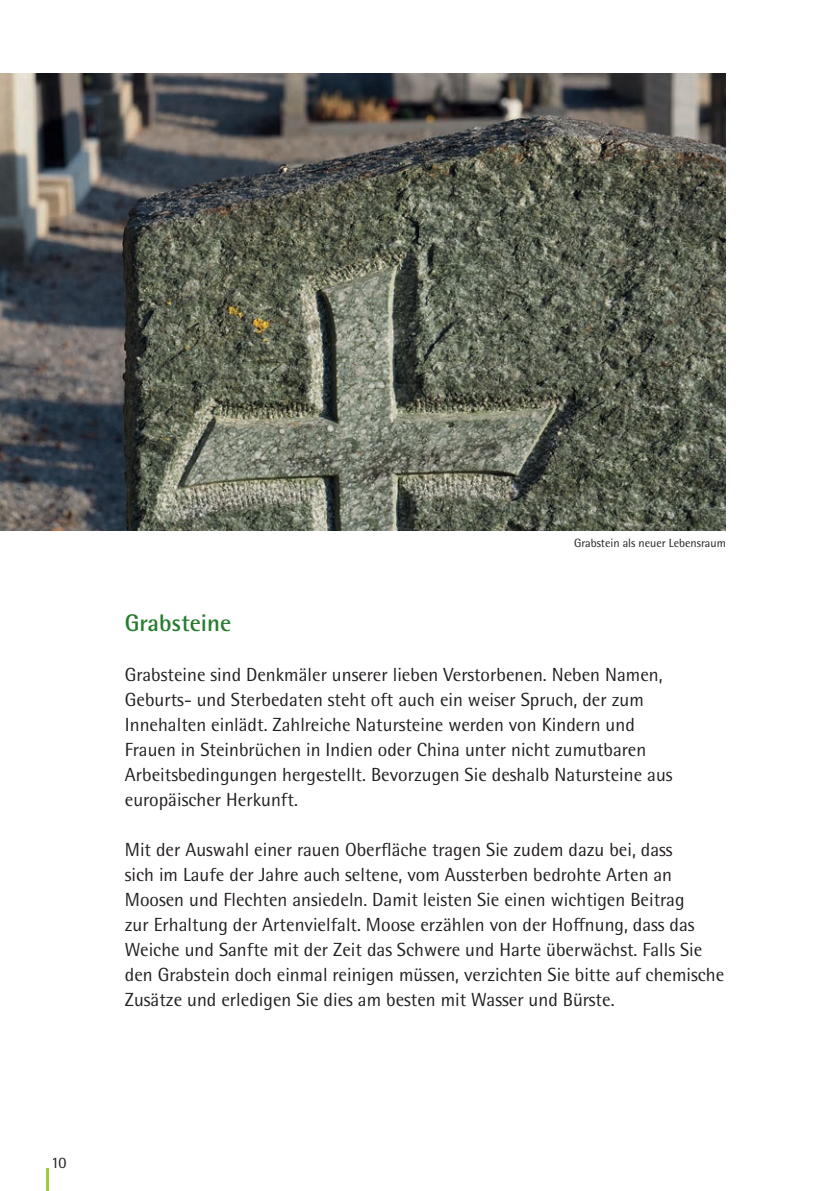
<style>
.page{position:relative;width:840px;height:1191px;background:#fff}
.page>*{position:absolute;margin:0;border:0;box-sizing:border-box;transform-origin:0 0}
.Überschriften{font:700 24px "Rotis Semi Sans Pro";color:#257c2e}
.Fließtext{font:19px/25px "Rotis Semi Sans Pro";color:#231f20}
.t1{font:16px "Rotis Semi Sans Pro";color:#231f20}
.Bildunterschrift{font:12px "Rotis Semi Sans Pro";color:#231f20}
</style>
<div class="page">
<hr style="left:46px;top:1168px;width:3px;height:23px;background:#a1cc3a">
<img style="left:0;top:74px;width:725px;height:457px">
<p class="Bildunterschrift" style="left:573px;top:536px;width:153px">Grabstein als neuer Lebensraum</p>
<p class="Überschriften" style="left:125px;top:608px;width:108px">Grabsteine</p>
<p class="Fließtext" style="left:125px;top:662px;width:549px">Grabsteine sind Denkmäler unserer lieben Verstorbenen. Neben Namen, Geburts- und Sterbedaten steht oft auch ein weiser Spruch, der zum Innehalten einlädt. Zahlreiche Natursteine werden von Kindern und Frauen in Steinbrüchen in Indien oder China unter nicht zumutbaren Arbeitsbedingungen hergestellt. Bevorzugen Sie deshalb Natursteine aus europäischer Herkunft.</p>
<p class="Fließtext" style="left:125px;top:837px;width:600px">Mit der Auswahl einer rauen Oberfläche tragen Sie zudem dazu bei, dass<br>sich im Laufe der Jahre auch seltene, vom Aussterben bedrohte Arten an Moosen und Flechten ansiedeln. Damit leisten Sie einen wichtigen Beitrag<br>zur Erhaltung der Artenvielfalt. Moose erzählen von der Hoffnung, dass das Weiche und Sanfte mit der Zeit das Schwere und Harte überwächst. Falls Sie den Grabstein doch einmal reinigen müssen, verzichten Sie bitte auf chemische Zusätze und erledigen Sie dies am besten mit Wasser und Bürste.</p>
<p class="t1" style="left:51px;top:1153px;width:17px">10</p>
</div>
